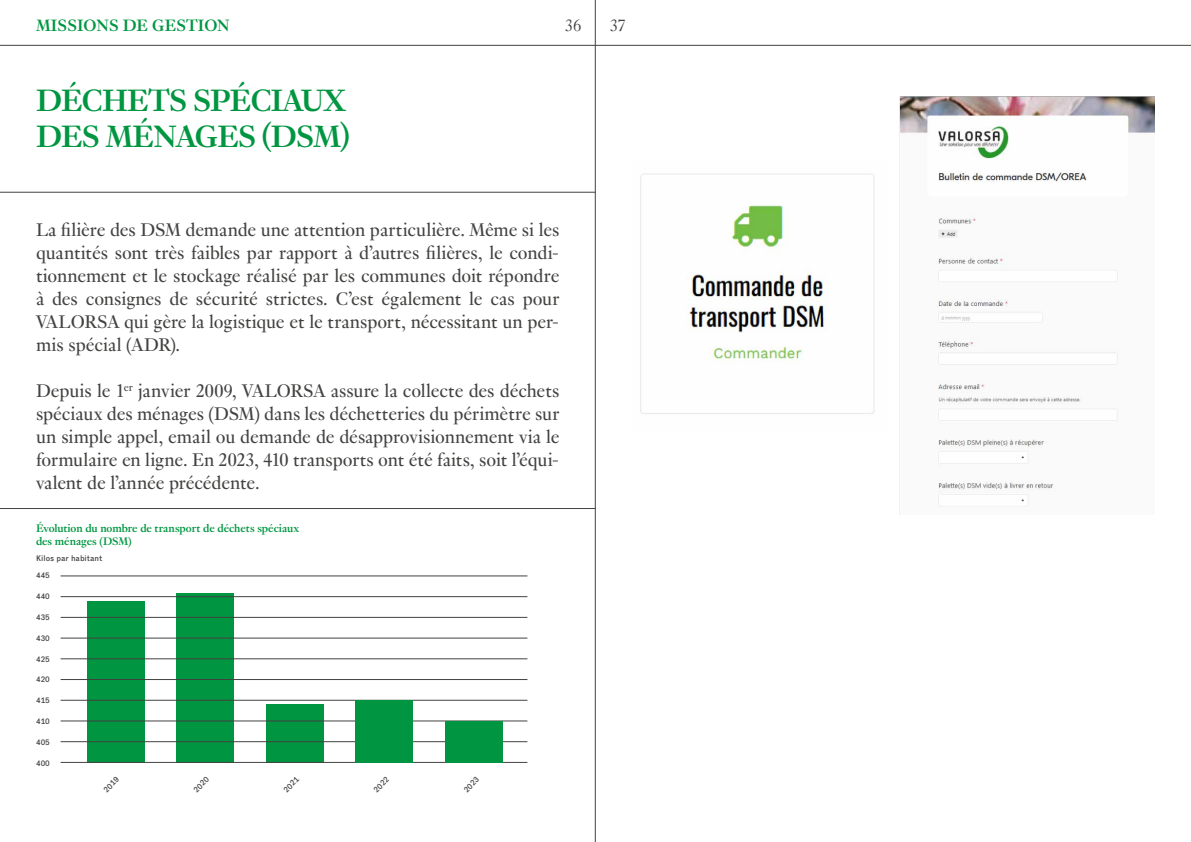
<style>
.page{position:relative;width:1191px;height:842px;background:#fff}
.page>*{position:absolute;margin:0;border:0;box-sizing:border-box;transform-origin:0 0}
.t1{font:700 33.8px/36.1px "Genath";letter-spacing:-.02em;color:#009641}
.t2{font:20px/23px "Genath";letter-spacing:-.005em;color:#424241;text-align:justify}
.t3{font:700 18px "Genath";letter-spacing:.01em;color:#009641}
.t4{font:300 18px "Genath";color:#424241}
.t5{font:700 12px/13.2px "Genath";letter-spacing:-.005em;color:#009641}
.t6{font:500 8px "Executive";letter-spacing:-.01em;color:#424241}
</style>
<div class="page">
<hr style="left:0;top:45px;width:1191px;height:1px;background:#424241">
<hr style="left:0;top:192px;width:595px;height:1px;background:#424241">
<hr style="left:0;top:508px;width:595px;height:1px;background:#424241">
<hr style="left:595px;top:0;width:1px;height:842px;background:#424241">
<img style="left:640px;top:173px;width:235px;height:241px">
<img style="left:899px;top:96px;width:256px;height:418px">
<div style="left:176px;top:593px;width:58px;height:169px;background:#009641"></div>
<div style="left:87px;top:601px;width:58px;height:161px;background:#009641"></div>
<div style="left:266px;top:704px;width:57px;height:58px;background:#009641"></div>
<hr style="left:61px;top:762px;width:466px;height:1px;background:#424241">
<hr style="left:61px;top:741px;width:466px;height:1px;background:#424241">
<hr style="left:61px;top:721px;width:466px;height:1px;background:#424241">
<hr style="left:61px;top:659px;width:466px;height:1px;background:#424241">
<hr style="left:61px;top:617px;width:466px;height:1px;background:#424241">
<hr style="left:61px;top:679px;width:466px;height:1px;background:#424241">
<hr style="left:61px;top:700px;width:466px;height:1px;background:#424241">
<hr style="left:61px;top:638px;width:466px;height:1px;background:#424241">
<hr style="left:61px;top:596px;width:466px;height:1px;background:#424241">
<hr style="left:61px;top:576px;width:466px;height:1px;background:#424241">
<div style="left:355px;top:700px;width:58px;height:62px;background:#009641"></div>
<div style="left:445px;top:721px;width:57px;height:41px;background:#009641"></div>
<p class="t3" style="left:36px;top:12px;width:195px">MISSIONS DE GESTION</p>
<h1 class="t1" style="left:36px;top:80px;width:315px">DÉCHETS SPÉCIAUX<br>DES MÉNAGES (DSM)</h1>
<p class="t4" style="left:565px;top:12px;width:18px">36</p>
<p class="t4" style="left:609px;top:12px;width:18px">37</p>
<p class="t2" style="left:36px;top:217px;width:525px">La filière des DSM demande une attention particulière. Même si les quantités sont très faibles par rapport à d’autres filières, le condi&shy;tionnement et le stockage réalisé par les communes doit répondre à des consignes de sécurité strictes. C’est également le cas pour VALORSA qui gère la logistique et le transport, nécessitant un per&shy;mis spécial (ADR).</p>
<p class="t2" style="left:36px;top:378px;width:525px">Depuis le 1<sup>er</sup> janvier 2009, VALORSA assure la collecte des déchets spéciaux des ménages (DSM) dans les déchetteries du périmètre sur un simple appel, email ou demande de désapprovisionnement via le formulaire en ligne. En 2023, 410 transports ont été faits, soit l’équi&shy;valent de l’année précédente.</p>
<p class="t5" style="left:36px;top:520px;width:265px">Évolution du nombre de transport de déchets spéciaux des ménages (DSM)</p>
<p class="t6" style="left:36px;top:553px;width:68px">Kilos par habitant</p>
<p class="t6" style="left:36px;top:570px;width:15px">445</p>
<p class="t6" style="left:36px;top:591px;width:15px">440</p>
<p class="t6" style="left:36px;top:612px;width:15px">435</p>
<p class="t6" style="left:36px;top:633px;width:15px">430</p>
<p class="t6" style="left:36px;top:654px;width:15px">425</p>
<p class="t6" style="left:36px;top:675px;width:15px">420</p>
<p class="t6" style="left:36px;top:695px;width:15px">415</p>
<p class="t6" style="left:36px;top:716px;width:15px">410</p>
<p class="t6" style="left:36px;top:737px;width:15px">405</p>
<p class="t6" style="left:36px;top:758px;width:15px">400</p>
<p class="t6" style="left:101px;top:787px;width:20px;rotate:-45deg">2019</p>
<p class="t6" style="left:191px;top:787px;width:20px;rotate:-45deg">2020</p>
<p class="t6" style="left:281px;top:787px;width:20px;rotate:-45deg">2021</p>
<p class="t6" style="left:371px;top:787px;width:20px;rotate:-45deg">2022</p>
<p class="t6" style="left:461px;top:787px;width:20px;rotate:-45deg">2023</p>
</div>
